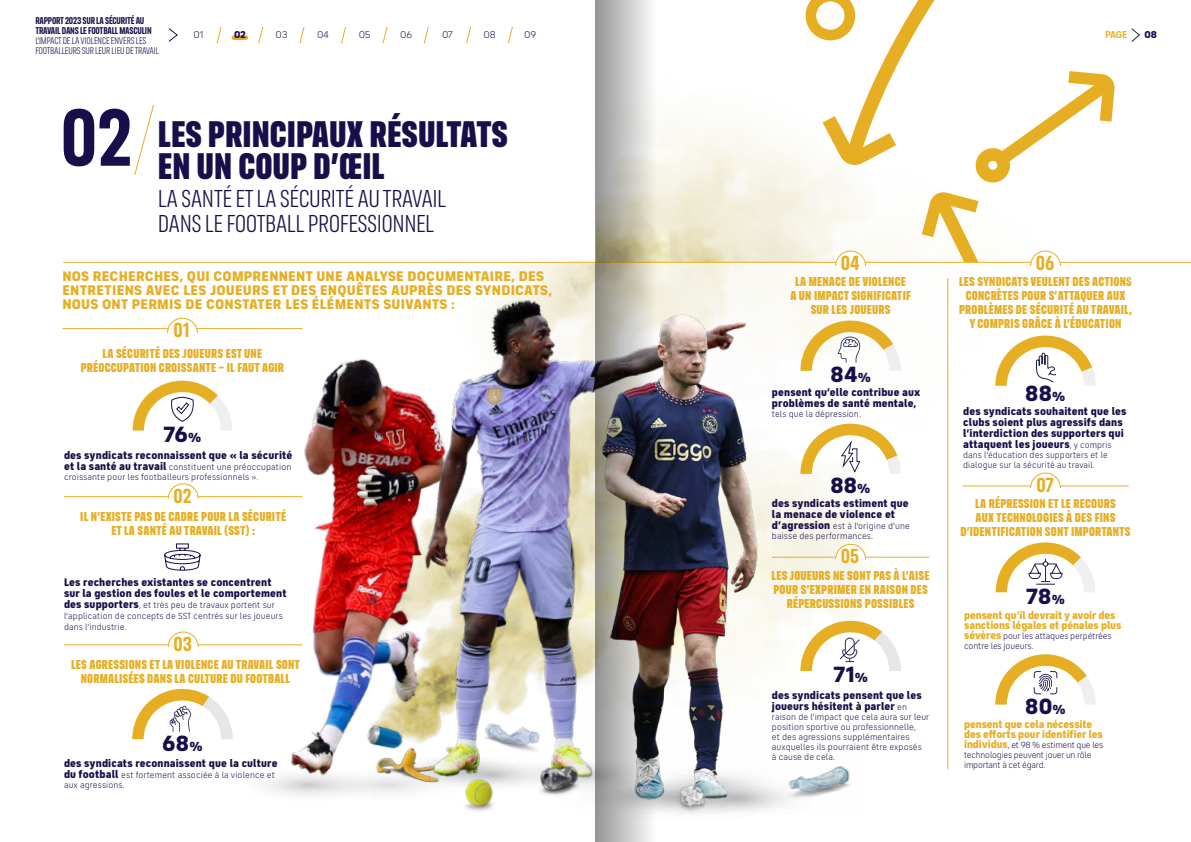
<style>
.page{position:relative;width:1191px;height:842px;background:#fff}
.page>*{position:absolute;margin:0;border:0;box-sizing:border-box;transform-origin:0 0}
.t1{font:700 81.9px "FS Industrie Cd";color:#180f4a}
.t2{font:900 37.3px/32px "FS Industrie Cd";color:#180f4a}
.t3{font:25px/25px "FS Industrie Cd";letter-spacing:-.02em;color:#180f4a}
.t4{font:900 22.1px "FS Industrie";letter-spacing:.01em;color:#180f4a}
.t5{font:700 20.6px "FS Industrie Cd";color:#e6ae23}
.t6{font:900 14px/14px "FS Industrie";letter-spacing:.015em;color:#e6ae23}
.t7{font:900 13px/14px "FS Industrie Cd";letter-spacing:.015em;color:#e6ae23;text-align:center}
.t8{font:900 11px/11px "FS Industrie";letter-spacing:.01em;color:#180f4a}
.t9{font:900 11px/10px "FS Industrie";letter-spacing:-.01em;color:#e6ae23;scale:.96 1}
.t10{font:10px/10px "FS Industrie Cd";letter-spacing:-.02em;color:#180f4a}
.t11{font:700 10px/10px "FS Industrie Cd";letter-spacing:-.02em;color:#180f4a}
.t12{font:10px "FS Industrie";letter-spacing:-.02em;color:#180f4a}
.t13{font:700 10px "FS Industrie";color:#e6ae23}
.t14{font:900 10px "FS Industrie";color:#180f4a}
.t15{font:9px/10px "FS Industrie";letter-spacing:.01em;color:#180f4a}
.t16{font:9px/10px "FS Industrie";letter-spacing:-.02em;color:#180f4a;scale:.96 1}
.t17{font:9px/10px "FS Industrie";letter-spacing:.01em;color:#180f4a;scale:.96 1}
.t18{font:9px/10px "FS Industrie";letter-spacing:-.01em;color:#180f4a;scale:.96 1}
.s1{font-size:13.2px}
.s2{font-weight:900;font-size:11px}
.s3{font-weight:400;font-size:9px}
.s4{font-weight:900;font-size:11px;color:#e6ae23}
</style>
<div class="page">
<svg style="left:805px;top:0;width:41px;height:41px"></svg>
<hr style="left:62px;top:328px;width:240px;height:1px;background:#e6ae23">
<svg style="left:134px;top:105px;width:20px;height:70px"></svg>
<img style="left:152px;top:244px;width:699px;height:403px">
<img style="left:249px;top:346px;width:132px;height:438px">
<img style="left:381px;top:255px;width:417px;height:531px">
<img style="left:773px;top:782px;width:6px;height:26px">
<img style="left:560px;top:175px;width:218px;height:632px">
<svg style="left:167px;top:317px;width:31px;height:17px"></svg>
<hr style="left:947px;top:278px;width:1px;height:491px;background:#e6ae23">
<svg style="left:800px;top:320px;width:101px;height:51px"></svg>
<hr style="left:962px;top:486px;width:166px;height:1px;background:#e6ae23">
<hr style="left:772px;top:557px;width:157px;height:1px;background:#e6ae23">
<svg style="left:1029px;top:472px;width:32px;height:16px"></svg>
<svg style="left:835px;top:544px;width:31px;height:16px"></svg>
<svg style="left:800px;top:620px;width:101px;height:51px"></svg>
<svg style="left:995px;top:335px;width:91px;height:51px"></svg>
<svg style="left:995px;top:654px;width:91px;height:51px"></svg>
<img style="left:354px;top:707px;width:60px;height:60px">
<img style="left:532px;top:750px;width:56px;height:56px">
<img style="left:459px;top:769px;width:45px;height:43px">
<svg style="left:995px;top:542px;width:91px;height:50px"></svg>
<svg style="left:800px;top:423px;width:101px;height:51px"></svg>
<svg style="left:164px;top:543px;width:37px;height:28px"></svg>
<svg style="left:1086px;top:261px;width:105px;height:443px"></svg>
<hr style="left:64px;top:644px;width:238px;height:1px;background:#e6ae23">
<hr style="left:64px;top:496px;width:238px;height:1px;background:#e6ae23">
<svg style="left:168px;top:631px;width:31px;height:16px"></svg>
<svg style="left:168px;top:483px;width:31px;height:16px"></svg>
<svg style="left:132px;top:688px;width:101px;height:51px"></svg>
<svg style="left:132px;top:380px;width:100px;height:51px"></svg>
<img style="left:779px;top:736px;width:71px;height:70px">
<img style="left:669px;top:775px;width:39px;height:39px">
<img style="left:327px;top:767px;width:132px;height:32px">
<svg style="left:822px;top:116px;width:48px;height:49px"></svg>
<svg style="left:846px;top:0;width:89px;height:159px"></svg>
<div style="left:466px;top:0;width:129px;height:262px;background:#fff"></div>
<hr style="left:63px;top:262px;width:1128px;height:1px;background:#e6ae23">
<svg style="left:835px;top:250px;width:31px;height:17px"></svg>
<svg style="left:921px;top:71px;width:217px;height:196px"></svg>
<svg style="left:1131px;top:28px;width:9px;height:14px"></svg>
<div style="left:232px;top:35px;width:16px;height:5px;background:#e6ae23;border-radius:2px"></div>
<svg style="left:216px;top:27px;width:6px;height:17px"></svg>
<svg style="left:507px;top:27px;width:6px;height:17px"></svg>
<svg style="left:258px;top:27px;width:6px;height:17px"></svg>
<svg style="left:299px;top:27px;width:6px;height:17px"></svg>
<svg style="left:341px;top:27px;width:6px;height:17px"></svg>
<svg style="left:382px;top:27px;width:6px;height:17px"></svg>
<svg style="left:423px;top:27px;width:6px;height:17px"></svg>
<svg style="left:466px;top:27px;width:5px;height:17px"></svg>
<svg style="left:168px;top:28px;width:10px;height:14px"></svg>
<img style="left:595px;top:0;width:74px;height:842px">
<p class="t11" style="left:35px;top:15px;width:118px">RAPPORT 2023 SUR LA SÉCURITÉ AU<br>TRAVAIL DANS LE FOOTBALL MASCULIN</p>
<p class="t10" style="left:35px;top:36px;width:125px">L’IMPACT DE LA VIOLENCE ENVERS LES<br>FOOTBALLEURS SUR LEUR LIEU DE TRAVAIL</p>
<p class="t12" style="left:193px;top:29px;width:11px">01</p>
<p class="t14" style="left:234px;top:28px;width:13px">02</p>
<p class="t12" style="left:276px;top:29px;width:13px">03</p>
<p class="t12" style="left:317px;top:29px;width:13px">04</p>
<p class="t12" style="left:359px;top:29px;width:13px">05</p>
<p class="t12" style="left:400px;top:29px;width:13px">06</p>
<p class="t12" style="left:442px;top:29px;width:12px">07</p>
<p class="t12" style="left:483px;top:29px;width:14px">08</p>
<p class="t12" style="left:524px;top:29px;width:13px">09</p>
<h1 class="t1" style="left:60px;top:87px;width:73px">02</h1>
<h2 class="t2" style="left:158px;top:118px;width:352px">LES PRINCIPAUX RÉSULTATS<br>EN UN COUP D’ŒIL</h2>
<h3 class="t3" style="left:158px;top:187px;width:290px">LA SANTÉ ET LA SÉCURITÉ AU TRAVAIL<br>DANS LE FOOTBALL PROFESSIONNEL</h3>
<p class="t6" style="left:62px;top:269px;width:491px">NOS RECHERCHES, QUI COMPRENNENT UNE ANALYSE DOCUMENTAIRE, DES<br>ENTRETIENS AVEC LES JOUEURS ET DES ENQUÊTES AUPRÈS DES SYNDICATS,<br>NOUS ONT PERMIS DE CONSTATER LES ÉLÉMENTS SUIVANTS :</p>
<h3 class="t5" style="left:174px;top:317px;width:17px">01</h3>
<p class="t7" style="left:81px;top:346px;width:205px">LA SÉCURITÉ DES JOUEURS EST UNE<br>PRÉOCCUPATION CROISSANTE – IL FAUT AGIR</p>
<h3 class="t4" style="left:163px;top:420px;width:39px">76<span class="s1">%</span></h3>
<p class="t8" style="left:64px;top:449px;width:230px">des syndicats reconnaissent que « la sécurité</p>
<p class="t15" style="left:64px;top:462px;width:229px"><span class="s2">et la santé au travail</span> constituent une préoccupation croissante pour les footballeurs professionnels ».</p>
<h3 class="t5" style="left:173px;top:483px;width:19px">02</h3>
<p class="t7" style="left:80px;top:509px;width:207px">IL N’EXISTE PAS DE CADRE POUR LA SÉCURITÉ<br>ET LA SANTÉ AU TRAVAIL (SST) :</p>
<p class="t8" style="left:64px;top:577px;width:224px">Les recherches existantes se concentrent sur la gestion des foules et le comportement</p>
<p class="t15" style="left:64px;top:600px;width:220px;line-height:11px"><span class="s2">des supporters</span>, et très peu de travaux portent sur l’application de concepts de SST centrés sur les joueurs dans l’industrie.</p>
<h3 class="t5" style="left:173px;top:631px;width:20px">03</h3>
<p class="t7" style="left:71px;top:658px;width:230px">LES AGRESSIONS ET LA VIOLENCE AU TRAVAIL SONT<br>NORMALISÉES DANS LA CULTURE DU FOOTBALL</p>
<h3 class="t4" style="left:162px;top:729px;width:42px">68<span class="s1">%</span></h3>
<p class="t8" style="left:64px;top:757px;width:215px">des syndicats reconnaissent que la culture</p>
<p class="t15" style="left:64px;top:770px;width:212px"><span class="s2">du football</span> est fortement associée à la violence et aux agressions.</p>
<p class="t13" style="left:1105px;top:28px;width:24px">PAGE</p>
<p class="t14" style="left:1144px;top:28px;width:14px">08</p>
<h3 class="t5" style="left:841px;top:250px;width:20px">04</h3>
<h3 class="t5" style="left:1035px;top:250px;width:20px">06</h3>
<p class="t7" style="left:790px;top:274px;width:122px">LA MENACE DE VIOLENCE<br>A UN IMPACT SIGNIFICATIF<br>SUR LES JOUEURS</p>
<h3 class="t4" style="left:830px;top:360px;width:42px">84<span class="s1">%</span></h3>
<p class="t8" style="left:772px;top:386px;width:150px">pensent qu’elle contribue aux problèmes de santé mentale,</p>
<p class="t15" style="left:772px;top:409px;width:91px">tels que la dépression.</p>
<h3 class="t4" style="left:830px;top:471px;width:42px">88<span class="s1">%</span></h3>
<p class="t8" style="left:772px;top:498px;width:138px">des syndicats estiment que la menace de violence et</p>
<p class="t15" style="left:772px;top:521px;width:140px"><span class="s2">d’agression</span> est à l’origine d’une baisse des performances.</p>
<h3 class="t5" style="left:841px;top:544px;width:20px">05</h3>
<p class="t7" style="left:771px;top:568px;width:160px">LES JOUEURS NE SONT PAS À L’AISE<br>POUR S’EXPRIMER EN RAISON DES<br>RÉPERCUSSIONS POSSIBLES</p>
<h3 class="t4" style="left:833px;top:661px;width:36px">71<span class="s1">%</span></h3>
<p class="t8" style="left:772px;top:690px;width:151px">des syndicats pensent que les joueurs hésitent à parler <span class="s3">en</span></p>
<p class="t15" style="left:772px;top:712px;width:159px">raison de l’impact que cela aura sur leur position sportive ou professionnelle,<br>et des agressions supplémentaires auxquelles ils pourraient être exposés<br>à cause de cela.</p>
<p class="t7" style="left:959px;top:274px;width:174px">LES SYNDICATS VEULENT DES ACTIONS<br>CONCRÈTES POUR S’ATTAQUER AUX<br>PROBLÈMES DE SÉCURITÉ AU TRAVAIL,<br>Y COMPRIS GRÂCE À L’ÉDUCATION</p>
<h3 class="t4" style="left:1025px;top:379px;width:42px">88<span class="s1">%</span></h3>
<p class="t8" style="left:963px;top:405px;width:165px">des syndicats souhaitent que les clubs soient plus agressifs dans l’interdiction des supporters qui attaquent les joueurs<span class="s3">, y compris</span></p>
<p class="t17" style="left:963px;top:450px;width:152px">dans l’éducation des supporters et le dialogue sur la sécurité au travail.</p>
<h3 class="t5" style="left:1036px;top:473px;width:19px">07</h3>
<p class="t7" style="left:960px;top:496px;width:172px">LA RÉPRESSION ET LE RECOURS<br>AUX TECHNOLOGIES À DES FINS<br>D’IDENTIFICATION SONT IMPORTANTS</p>
<h3 class="t4" style="left:1026px;top:582px;width:40px">78<span class="s1">%</span></h3>
<p class="t9" style="left:964px;top:610px;width:165px">pensent qu’il devrait y avoir des sanctions légales et pénales plus</p>
<p class="t18" style="left:964px;top:631px;width:155px"><span class="s4">sévères</span> pour les attaques perpétrées contre les joueurs.</p>
<h3 class="t4" style="left:1025px;top:692px;width:42px">80<span class="s1">%</span></h3>
<p class="t9" style="left:964px;top:719px;width:146px">pensent que cela nécessite des efforts pour identifier les</p>
<p class="t16" style="left:964px;top:740px;width:146px"><span class="s4">individus</span>, et 98 % estiment que les technologies peuvent jouer un rôle important à cet égard.</p>
</div>
